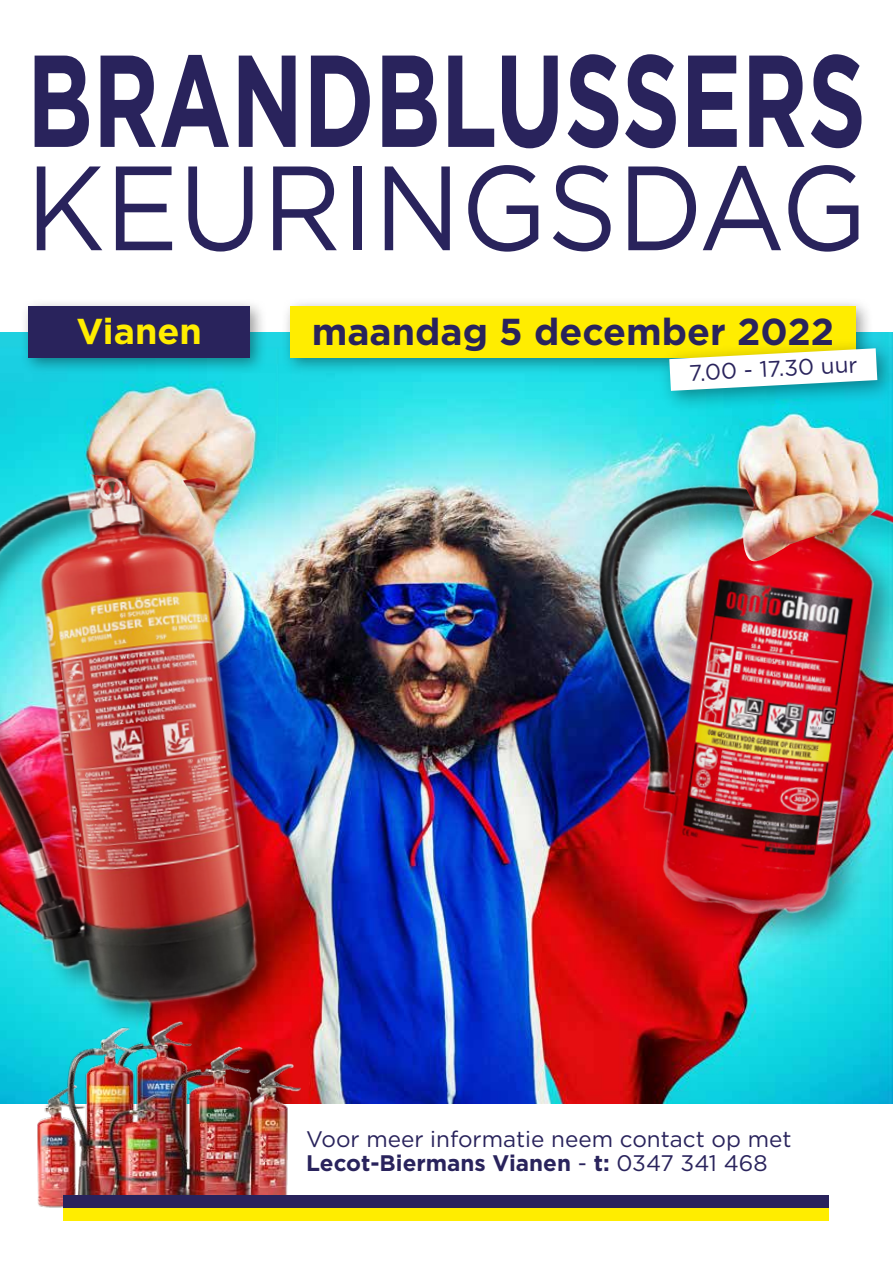
<style>
.page{position:relative;width:893px;height:1263px;background:#fff}
.page>*{position:absolute;margin:0;border:0;box-sizing:border-box;transform-origin:0 0}
.t1{font:700 130.5px "Gotham";color:#29235c;scale:.7 1}
.t2{font:119.55px "Gotham";color:#29235c;scale:.92 1}
.t3{font:700 37.5px "Gotham";color:#29235c}
.t4{font:700 36px "Gotham";color:#ffed00}
.t5{font:22.5px/24px "Gotham";color:#29235c}
.s1{font-weight:700}
</style>
<div class="page">
<img style="left:0;top:332px;width:893px;height:771px">
<img style="left:9px;top:1041px;width:308px;height:180px">
<img style="left:0;top:347px;width:317px;height:694px">
<img style="left:88px;top:349px;width:190px;height:195px">
<img style="left:456px;top:436px;width:437px;height:524px">
<img style="left:739px;top:413px;width:146px;height:148px">
<div style="left:64px;top:1208px;width:765px;height:12px;background:#ffed00"></div>
<div style="left:64px;top:1195px;width:765px;height:13px;background:#29235c"></div>
<div style="left:20px;top:297px;width:247px;height:78px;background:#000;opacity:.4"></div>
<div style="left:29px;top:307px;width:221px;height:51px;background:#29235c"></div>
<div style="left:281px;top:297px;width:593px;height:79px;background:#000;opacity:.4"></div>
<div style="left:290px;top:307px;width:566px;height:51px;background:#ffed00"></div>
<div style="left:658px;top:337px;width:235px;height:76px;background:#000;opacity:.4"></div>
<svg style="left:669px;top:348px;width:208px;height:43px"></svg>
<h1 class="t1" style="left:27px;top:14px;width:1200px">BRANDBLUSSERS</h1>
<h2 class="t2" style="left:26px;top:131px;width:916px">KEURINGSDAG</h2>
<h3 class="t4" style="left:77px;top:308px;width:127px">Vianen</h3>
<h3 class="t3" style="left:312px;top:307px;width:524px">maandag 5 december 2022</h3>
<p class="t5" style="left:688px;top:361px;width:170px;rotate:-3deg">7.00 - 17.30 uur</p>
<p class="t5" style="left:306px;top:1126px;width:487px">Voor meer informatie neem contact op met<br><span class="s1">Lecot-Biermans Vianen</span> - <span class="s1">t:</span> 0347 341 468</p>
</div>
